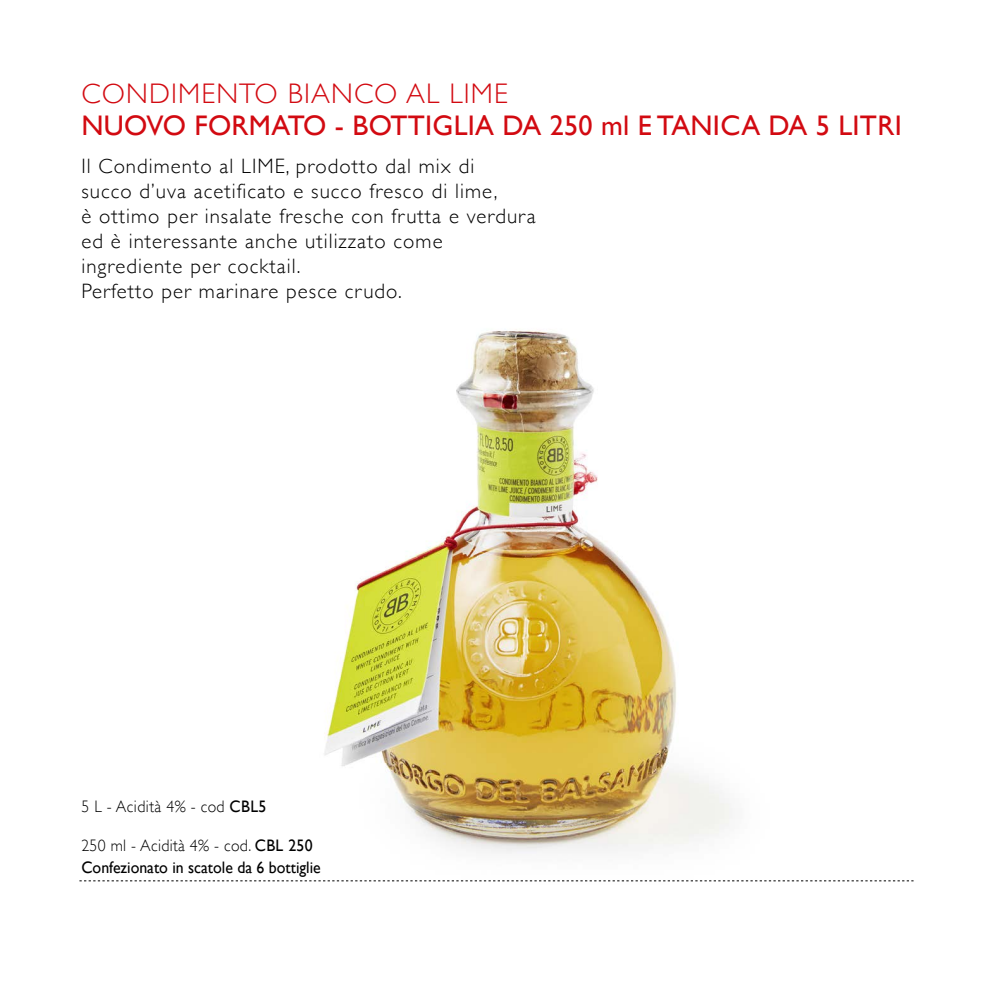
<style>
.page{position:relative;width:993px;height:993px;background:#fff}
.page>*{position:absolute;margin:0;border:0;box-sizing:border-box;transform-origin:0 0}
.t1{font:28.18px "Gill Sans";letter-spacing:.01em;color:#d20a11}
.t2{font:300 28.18px "Gill Sans";letter-spacing:.04em;color:#d20a11}
.t3{font:300 20.82px/24.8px "Gill Sans";letter-spacing:.05em;color:#000}
.t4{font:16.62px/22.8px "Gill Sans";color:#000;scale:.95 1}
.t5{font:300 16.62px "Gill Sans";letter-spacing:.03em;color:#000;scale:.95 1}
.s1{font-weight:400}
.s2{font-weight:300}
</style>
<div class="page">
<img style="left:286px;top:329px;width:549px;height:553px">
<svg style="left:79px;top:880px;width:834px;height:1px"></svg>
<h1 class="t2" style="left:81px;top:72px;width:428px">CONDIMENTO BIANCO AL LIME</h1>
<h1 class="t1" style="left:81px;top:109px;width:821px">NUOVO FORMATO - BOTTIGLIA DA 250 ml E TANICA DA 5 LITRI</h1>
<p class="t3" style="left:81px;top:153px;width:455px">Il Condimento al LIME, prodotto dal mix di<br>succo d’uva acetificato e succo fresco di lime,<br>è ottimo per insalate fresche con frutta e verdura ed è interessante anche utilizzato come ingrediente per cocktail.<br>Perfetto per marinare pesce crudo.</p>
<p class="t5" style="left:81px;top:792px;width:196px">5 L - Acidità 4% - cod <span class="s1">CBL5</span></p>
<p class="t4" style="left:81px;top:833px;width:253px"><span class="s2">250 ml - Acidità 4% - cod.</span> CBL 250<br>Confezionato in scatole da 6 bottiglie</p>
</div>
